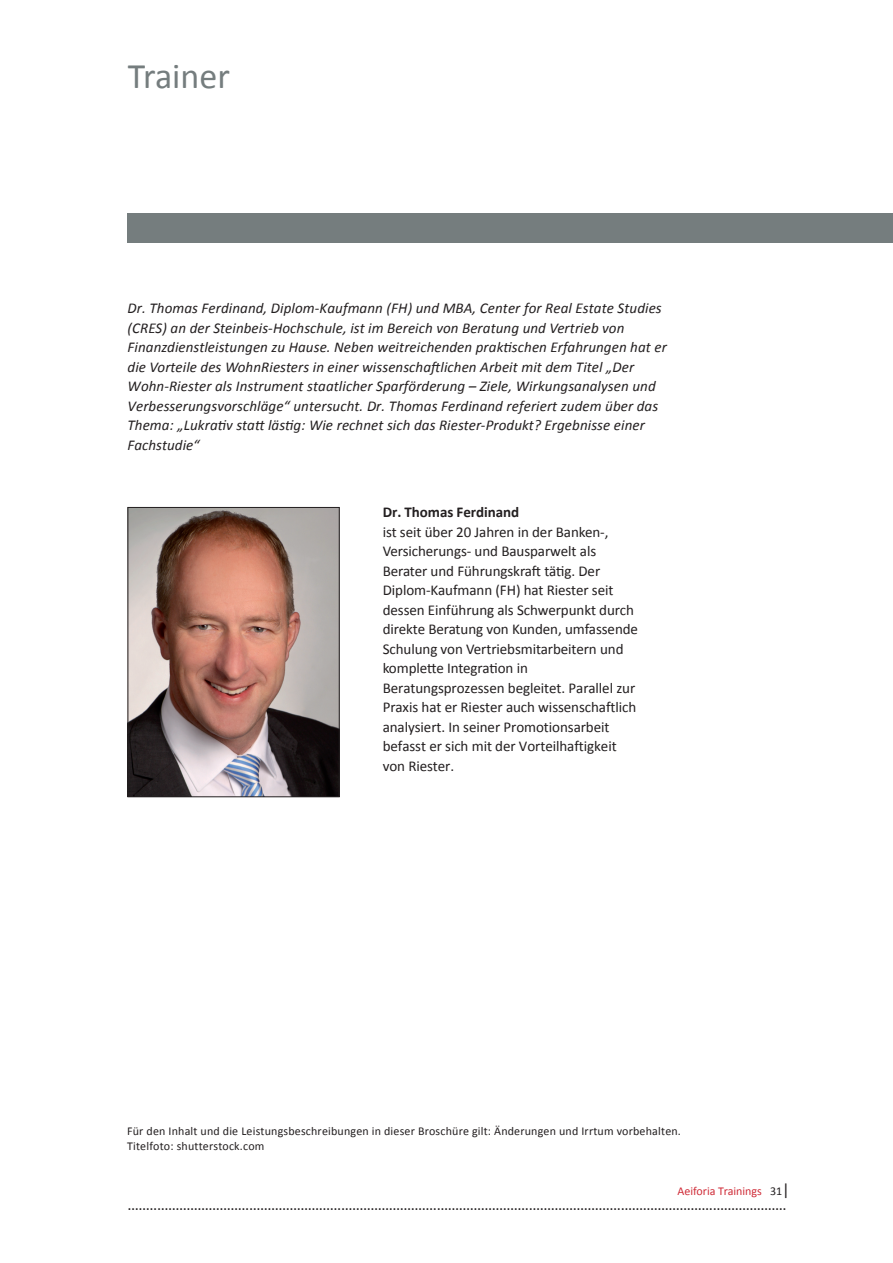
<style>
.page{position:relative;width:893px;height:1263px;background:#fff}
.page>*{position:absolute;margin:0;border:0;box-sizing:border-box;transform-origin:0 0}
.t1{font:36px "Calibri";color:#757d7e}
.t2{font:16.5px "Calibri";color:#231f20}
.t3{font:italic 15px/19.5px "Calibri";letter-spacing:.005em;color:#231f20}
.t4{font:15px/19.5px "Calibri";letter-spacing:-.005em;color:#231f20}
.t5{font:12px/14.4px "Calibri";letter-spacing:.015em;color:#231f20}
.t6{font:12px "Calibri";color:#cf2b37}
.s1{font-weight:700}
.s2{color:#231f20}
.s3{font-size:16.5px;color:#231f20}
</style>
<div class="page">
<img style="left:130px;top:509px;width:207px;height:286px">
<div style="left:128px;top:507px;width:211px;height:290px;border:1px solid #231f20"></div>
<div style="left:128px;top:213px;width:765px;height:29px;background:#757d7e"></div>
<p class="t1" style="left:128px;top:53px;width:103px">Trainer</p>
<p class="t3" style="left:128px;top:298px;width:541px">Dr. Thomas Ferdinand, Diplom-Kaufmann (FH) und MBA, Center for Real Estate Studies (CRES) an der Steinbeis-Hochschule, ist im Bereich von Beratung und Vertrieb von Finanzdienstleistungen zu Hause. Neben weitreichenden praktischen Erfahrungen hat er die Vorteile des WohnRiesters in einer wissenschaftlichen Arbeit mit dem Titel „Der Wohn-Riester als Instrument staatlicher Sparförderung – Ziele, Wirkungsanalysen und Verbesserungsvorschläge“ untersucht. Dr. Thomas Ferdinand referiert zudem über das Thema: „Lukrativ statt lästig: Wie rechnet sich das Riester-Produkt? Ergebnisse einer Fachstudie“</p>
<p class="t4" style="left:383px;top:502px;width:257px"><span class="s1">Dr. Thomas Ferdinand<br></span>ist seit über 20 Jahren in der Banken-, Versicherungs- und Bausparwelt als Berater und Führungskraft tätig. Der Diplom-Kaufmann (FH) hat Riester seit dessen Einführung als Schwerpunkt durch direkte Beratung von Kunden, umfassende Schulung von Vertriebsmitarbeitern und komplette Integration in Beratungsprozessen begleitet. Parallel zur Praxis hat er Riester auch wissenschaftlich analysiert. In seiner Promotionsarbeit befasst er sich mit der Vorteilhaftigkeit von Riester.</p>
<p class="t5" style="left:127px;top:1123px;width:555px">Für den Inhalt und die Leistungsbeschreibungen in dieser Broschüre gilt: Änderungen und Irrtum vorbehalten.<br>Titelfoto: shutterstock.com</p>
<p class="t6" style="left:677px;top:1183px;width:114px">Aeiforia Trainings <span class="s2">31</span><span class="s3">|</span></p>
<p class="t2" style="left:128px;top:1195px;width:661px">...................................................................................................................................................................................</p>
</div>
